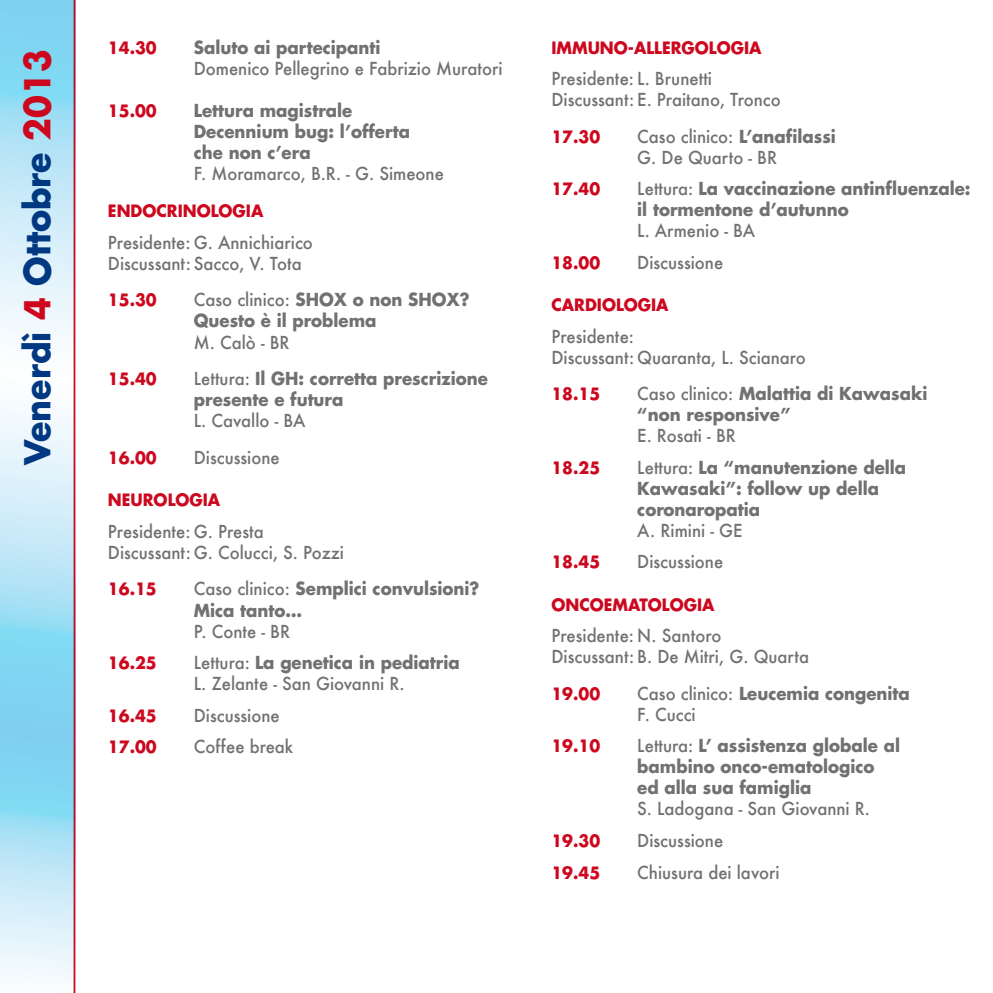
<style>
.page{position:relative;width:993px;height:993px;background:#fff}
.page>*{position:absolute;margin:0;border:0;box-sizing:border-box;transform-origin:0 0}
.t1{font:700 35px "Futura LT";color:#003882;scale:.95 1}
.t2{font:500 17.5px/21px "Futura";color:#707172;scale:.95 1}
.t3{font:700 17.5px/21px "Futura LT";color:#707172;scale:.95 1}
.t4{font:700 16.62px "Futura LT";color:#cd071e;scale:.95 1}
.s1{color:#cd071e}
.s2{font-family:"Futura";font-weight:500}
.s3{font-family:"Futura LT";font-weight:700}
</style>
<div class="page">
<svg style="left:0;top:0;width:74px;height:992px;background:#bae6f7"></svg>
<hr style="left:74px;top:0;width:1px;height:992px;background:#cd071e">
<h1 class="t1" style="left:14px;top:464px;width:438px;rotate:-90deg">Venerdì <span class="s1">4</span> Ottobre <span class="s1">2013</span></h1>
<p class="t4" style="left:108px;top:37px;width:53px">14.30</p>
<p class="t3" style="left:194px;top:37px;width:198px">Saluto ai partecipanti</p>
<p class="t2" style="left:194px;top:58px;width:326px">Domenico Pellegrino e Fabrizio Muratori</p>
<p class="t4" style="left:108px;top:100px;width:53px">15.00</p>
<p class="t3" style="left:194px;top:100px;width:229px">Lettura magistrale<br>Decennium bug: l’offerta che non c’era</p>
<p class="t2" style="left:194px;top:163px;width:265px">F. Moramarco, B.R. - G. Simeone</p>
<p class="t4" style="left:108px;top:200px;width:165px">ENDOCRINOLOGIA</p>
<p class="t2" style="left:108px;top:231px;width:217px">Presidente: G. Annichiarico<br>Discussant: Sacco, V. Tota</p>
<p class="t4" style="left:108px;top:289px;width:53px">15.30</p>
<p class="t3" style="left:194px;top:289px;width:292px"><span class="s2">Caso clinico:</span> SHOX o non SHOX?<br>Questo è il problema</p>
<p class="t2" style="left:194px;top:331px;width:102px">M. Calò - BR</p>
<p class="t4" style="left:108px;top:368px;width:53px">15.40</p>
<p class="t3" style="left:194px;top:368px;width:311px"><span class="s2">Lettura:</span> Il GH: corretta prescrizione presente e futura</p>
<p class="t2" style="left:194px;top:410px;width:119px">L. Cavallo - BA</p>
<p class="t4" style="left:108px;top:446px;width:53px">16.00</p>
<p class="t2" style="left:194px;top:446px;width:92px">Discussione</p>
<p class="t4" style="left:108px;top:488px;width:120px">NEUROLOGIA</p>
<p class="t2" style="left:108px;top:520px;width:250px">Presidente: G. Presta<br>Discussant: G. Colucci, S. Pozzi</p>
<p class="t4" style="left:108px;top:578px;width:53px">16.15</p>
<p class="t3" style="left:194px;top:578px;width:302px"><span class="s2">Caso clinico:</span> Semplici convulsioni?<br>Mica tanto…</p>
<p class="t2" style="left:194px;top:620px;width:103px">P. Conte - BR</p>
<p class="t4" style="left:108px;top:651px;width:53px">16.25</p>
<p class="t3" style="left:194px;top:651px;width:281px"><span class="s2">Lettura:</span> La genetica in pediatria</p>
<p class="t2" style="left:194px;top:672px;width:223px">L. Zelante - San Giovanni R.</p>
<p class="t4" style="left:108px;top:704px;width:53px">16.45</p>
<p class="t2" style="left:194px;top:704px;width:92px">Discussione</p>
<p class="t4" style="left:108px;top:735px;width:53px">17.00</p>
<p class="t2" style="left:194px;top:735px;width:106px">Coffee break</p>
<p class="t4" style="left:551px;top:36px;width:15px">immuno</p>
<p class="t4" style="left:627px;top:36px;width:19px">-allergologia</p>
<p class="t2" style="left:551px;top:68px;width:243px">Presidente: L. Brunetti<br>Discussant: E. Praitano, Tronco</p>
<p class="t4" style="left:551px;top:125px;width:53px">17.30</p>
<p class="t2" style="left:637px;top:126px;width:210px">Caso clinico: <span class="s3">L’anafilassi<br></span>G. De Quarto - BR</p>
<p class="t4" style="left:551px;top:178px;width:53px">17.40</p>
<p class="t3" style="left:637px;top:178px;width:352px"><span class="s2">Lettura:</span> La vaccinazione antinfluenzale: il tormentone d’autunno</p>
<p class="t2" style="left:637px;top:220px;width:126px">L. Armenio - BA</p>
<p class="t4" style="left:551px;top:251px;width:53px">18.00</p>
<p class="t2" style="left:637px;top:252px;width:92px">Discussione</p>
<p class="t4" style="left:551px;top:293px;width:13px">cardiologia</p>
<p class="t2" style="left:551px;top:325px;width:269px">Presidente:<br>Discussant: Quaranta, L. Scianaro</p>
<p class="t4" style="left:551px;top:383px;width:53px">18.15</p>
<p class="t3" style="left:637px;top:383px;width:307px"><span class="s2">Caso clinico:</span> Malattia di Kawasaki “non responsive”</p>
<p class="t2" style="left:637px;top:425px;width:105px">E. Rosati - BR</p>
<p class="t4" style="left:551px;top:456px;width:53px">18.25</p>
<p class="t3" style="left:637px;top:456px;width:284px"><span class="s2">Lettura:</span> La “manutenzione della<br>Kawasaki”: follow up della coronaropatia</p>
<p class="t2" style="left:637px;top:519px;width:112px">A. Rimini - GE</p>
<p class="t4" style="left:551px;top:551px;width:53px">18.45</p>
<p class="t2" style="left:637px;top:551px;width:92px">Discussione</p>
<p class="t4" style="left:551px;top:593px;width:15px">oncoema</p>
<p class="t4" style="left:639px;top:593px;width:22px">tologia</p>
<p class="t2" style="left:551px;top:624px;width:272px">Presidente: N. Santoro<br>Discussant: B. De Mitri, G. Quarta</p>
<p class="t4" style="left:551px;top:682px;width:53px">19.00</p>
<p class="t3" style="left:637px;top:682px;width:288px"><span class="s2">Caso clinico:</span> Leucemia congenita</p>
<p class="t2" style="left:637px;top:703px;width:63px">F. Cucci</p>
<p class="t4" style="left:551px;top:734px;width:53px">19.10</p>
<p class="t3" style="left:637px;top:734px;width:278px"><span class="s2">Lettura:</span> L’ assistenza globale al bambino onco-ematologico ed alla sua famiglia</p>
<p class="t2" style="left:637px;top:798px;width:246px">S. Ladogana - San Giovanni R.</p>
<p class="t4" style="left:551px;top:829px;width:53px">19.30</p>
<p class="t2" style="left:637px;top:829px;width:92px">Discussione</p>
<p class="t4" style="left:551px;top:860px;width:53px">19.45</p>
<p class="t2" style="left:637px;top:861px;width:151px">Chiusura dei lavori</p>
</div>
